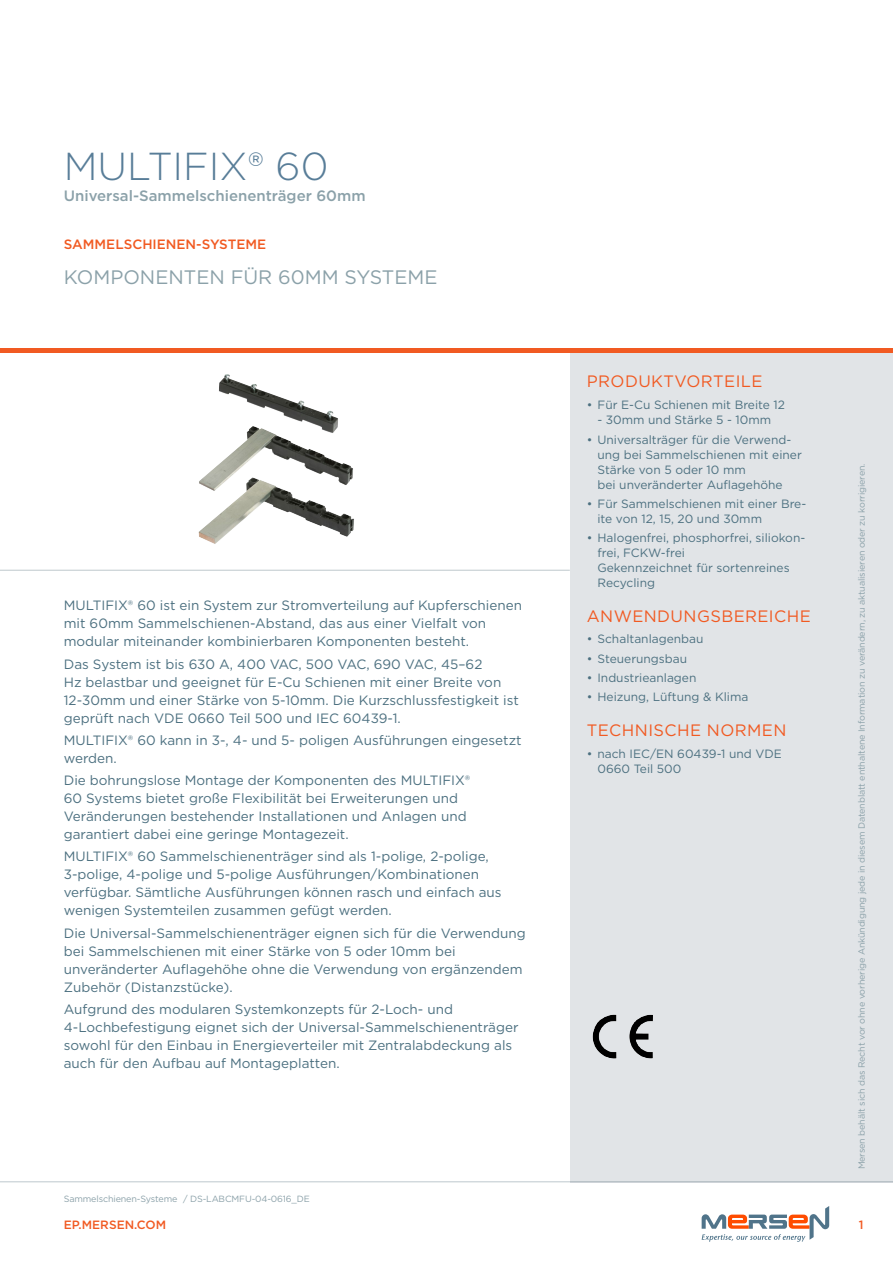
<style>
.page{position:relative;width:893px;height:1263px;background:#fff}
.page>*{position:absolute;margin:0;border:0;box-sizing:border-box;transform-origin:0 0}
.t1{font:300 39px "Gotham";color:#587d98}
.t2{font:19.5px "Gotham";color:#8ba1a9}
.t3{font:16.5px "Gotham";letter-spacing:.025em;color:#f15a22}
.t4{font:500 15px "Gotham";color:#8ba1a9}
.t5{font:13.5px/18px "Gotham";color:#4c7080}
.t6{font:500 13.5px "Gotham";color:#f15a22}
.t7{font:12px/15px "Gotham";color:#4c7080}
.t8{font:500 12px "Gotham";color:#f15a22}
.t9{font:9px "Gotham";letter-spacing:-.015em;color:#8ba1a9}
</style>
<div class="page">
<hr style="left:0;top:1181px;width:893px;height:1px;background:#bec8cd">
<div style="left:570px;top:353px;width:323px;height:829px;background:#e1e4e7"></div>
<hr style="left:0;top:349px;width:893px;height:4px;background:#f15a22">
<hr style="left:0;top:570px;width:570px;height:1px;background:#bec8cd">
<img style="left:592px;top:1014px;width:61px;height:45px">
<svg style="left:702px;top:1206px;width:127px;height:36px"></svg>
<img style="left:199px;top:374px;width:155px;height:170px">
<h1 class="t1" style="left:64px;top:142px;width:266px">MULTIFIX® 60</h1>
<p class="t4" style="left:64px;top:186px;width:303px">Universal-Sammelschienenträger 60mm</p>
<p class="t6" style="left:64px;top:235px;width:204px">SAMMELSCHIENEN-SYSTEME</p>
<h2 class="t2" style="left:64px;top:264px;width:375px">KOMPONENTEN FÜR 60MM SYSTEME</h2>
<p class="t5" style="left:64px;top:596px;width:460px">MULTIFIX® 60 ist ein System zur Stromverteilung auf Kupferschienen mit 60mm Sammelschienen-Abstand, das aus einer Vielfalt von modular miteinander kombinierbaren Komponenten besteht.</p>
<p class="t5" style="left:64px;top:655px;width:456px">Das System ist bis 630 A, 400 VAC, 500 VAC, 690 VAC, 45–62<br>Hz belastbar und geeignet für E-Cu Schienen mit einer Breite von 12-30mm und einer Stärke von 5-10mm. Die Kurzschlussfestigkeit ist geprüft nach VDE 0660 Teil 500 und IEC 60439-1.</p>
<p class="t5" style="left:64px;top:731px;width:459px">MULTIFIX® 60 kann in 3-, 4- und 5- poligen Ausführungen eingesetzt werden.</p>
<p class="t5" style="left:64px;top:771px;width:408px">Die bohrungslose Montage der Komponenten des MULTIFIX® 60 Systems bietet große Flexibilität bei Erweiterungen und Veränderungen bestehender Installationen und Anlagen und garantiert dabei eine geringe Montagezeit.</p>
<p class="t5" style="left:64px;top:847px;width:439px">MULTIFIX® 60 Sammelschienenträger sind als 1-polige, 2-polige, 3-polige, 4-polige und 5-polige Ausführungen/Kombinationen verfügbar. Sämtliche Ausführungen können rasch und einfach aus wenigen Systemteilen zusammen gefügt werden.</p>
<p class="t5" style="left:64px;top:923px;width:463px">Die Universal-Sammelschienenträger eignen sich für die Verwendung bei Sammelschienen mit einer Stärke von 5 oder 10mm bei unveränderter Auflagehöhe ohne die Verwendung von ergänzendem Zubehör (Distanzstücke).</p>
<p class="t5" style="left:64px;top:1000px;width:456px">Aufgrund des modularen Systemkonzepts für 2-Loch- und 4-Lochbefestigung eignet sich der Universal-Sammelschienenträger sowohl für den Einbau in Energieverteiler mit Zentralabdeckung als auch für den Aufbau auf Montageplatten.</p>
<p class="t3" style="left:587px;top:371px;width:177px">PRODUKTVORTEILE</p>
<p class="t7" style="left:587px;top:397px;width:200px">• Für E-Cu Schienen mit Breite 12</p>
<p class="t7" style="left:597px;top:412px;width:175px">- 30mm und Stärke 5 - 10mm</p>
<p class="t7" style="left:597px;top:432px;width:206px;text-indent:-11px">• Universalträger für die Verwend&shy;ung bei Sammelschienen mit einer<br>Stärke von 5 oder 10 mm<br>bei unveränderter Auflagehöhe</p>
<p class="t7" style="left:597px;top:496px;width:210px;text-indent:-11px">• Für Sammelschienen mit einer Bre&shy;ite von 12, 15, 20 und 30mm</p>
<p class="t7" style="left:597px;top:530px;width:209px;text-indent:-11px">• Halogenfrei, phosphorfrei, siliokon&shy;frei, FCKW-frei<br>Gekennzeichnet für sortenreines<br>Recycling</p>
<p class="t3" style="left:587px;top:605px;width:225px">ANWENDUNGSBEREICHE</p>
<p class="t7" style="left:587px;top:631px;width:118px">• Schaltanlagenbau</p>
<p class="t7" style="left:587px;top:651px;width:102px">• Steuerungsbau</p>
<p class="t7" style="left:587px;top:670px;width:111px">• Industrieanlagen</p>
<p class="t7" style="left:587px;top:689px;width:163px">• Heizung, Lüftung &amp; Klima</p>
<p class="t3" style="left:587px;top:719px;width:201px">TECHNISCHE NORMEN</p>
<p class="t7" style="left:597px;top:746px;width:186px;text-indent:-11px">• nach IEC/EN 60439-1 und VDE<br>0660 Teil 500</p>
<p class="t9" style="left:856px;top:1169px;width:707px;rotate:-90deg">Mersen behält sich das Recht vor ohne vorherige Ankündigung jede in diesem Datenblatt enthaltene Information zu verändern, zu aktualisieren oder zu korrigieren.</p>
<p class="t9" style="left:64px;top:1193px;width:247px">Sammelschienen-Systeme / DS-LABCMFU-04-0616_DE</p>
<p class="t8" style="left:64px;top:1217px;width:104px">EP.MERSEN.COM</p>
<p class="t8" style="left:859px;top:1217px;width:6px">1</p>
</div>
